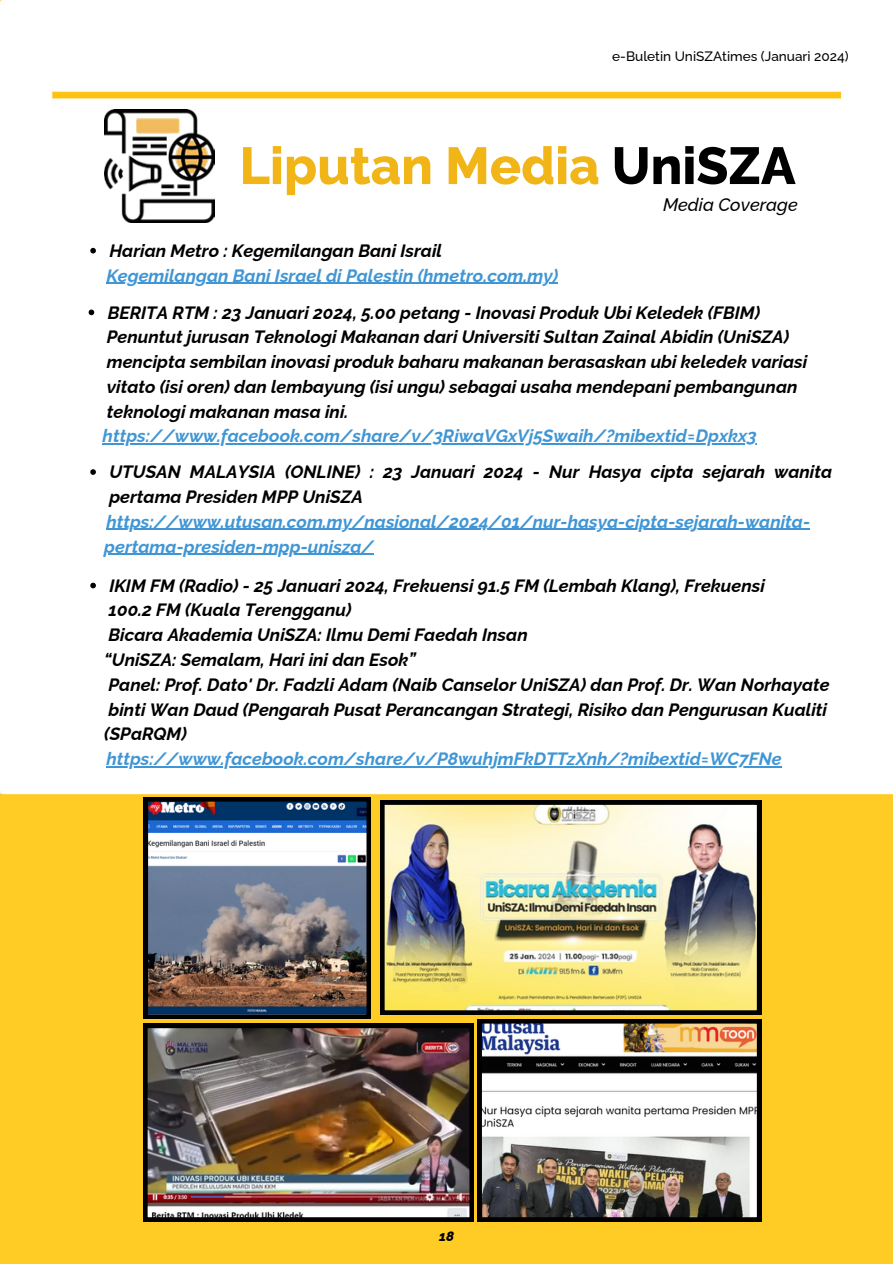
<style>
.page{position:relative;width:893px;height:1264px;background:#fff}
.page>*{position:absolute;margin:0;border:0;box-sizing:border-box;transform-origin:0 0}
.t1{font:800 51.9px "Raleway";color:#f1b518}
.t2{font:italic 500 18.15px "Raleway";color:#000}
.t3{font:italic 700 17.85px/24.8px "Raleway";color:#000}
.t4{font:italic 700 17.85px/24.8px "Raleway";color:#4096d4}
.t5{font:500 13.65px "Raleway";color:#000}
.t6{font:italic 800 13.65px "Raleway";color:#000}
.s1{color:#000}
</style>
<div class="page">
<img style="left:0;top:0;width:892px;height:1263px">
<img style="left:104px;top:110px;width:111px;height:112px">
<img style="left:144px;top:797px;width:227px;height:221px">
<img style="left:143px;top:1023px;width:331px;height:198px">
<img style="left:380px;top:800px;width:381px;height:214px">
<img style="left:477px;top:1019px;width:284px;height:202px">
<svg style="left:90px;top:248px;width:6px;height:5px"></svg>
<hr style="left:106px;top:283px;width:452px;height:1px;background:#4096d4">
<svg style="left:89px;top:309px;width:5px;height:6px"></svg>
<hr style="left:103px;top:443px;width:653px;height:1px;background:#4096d4">
<svg style="left:90px;top:469px;width:6px;height:6px"></svg>
<hr style="left:106px;top:529px;width:704px;height:1px;background:#4096d4">
<hr style="left:104px;top:553px;width:270px;height:2px;background:#4096d4">
<svg style="left:90px;top:582px;width:6px;height:6px"></svg>
<hr style="left:106px;top:766px;width:675px;height:1px;background:#4096d4">
<p class="t5" style="left:612px;top:48px;width:238px">e-Buletin UniSZAtimes (Januari 2024)</p>
<h1 class="t1" style="left:239px;top:135px;width:557px">Liputan Media <span class="s1">UniSZA</span></h1>
<p class="t2" style="left:663px;top:194px;width:136px">Media Coverage</p>
<p class="t3" style="left:109px;top:238px;width:334px">Harian Metro : Kegemilangan Bani Israil</p>
<p class="t4" style="left:106px;top:263px;width:453px">Kegemilangan Bani Israel di Palestin (hmetro.com.my)</p>
<p class="t3" style="left:107px;top:300px;width:702px">BERITA RTM : 23 Januari 2024, 5.00 petang - Inovasi Produk Ubi Keledek (FBIM)<br>Penuntut jurusan Teknologi Makanan dari Universiti Sultan Zainal Abidin (UniSZA) mencipta sembilan inovasi produk baharu makanan berasaskan ubi keledek variasi vitato (isi oren) dan lembayung (isi ungu) sebagai usaha mendepani pembangunan teknologi makanan masa ini.</p>
<p class="t4" style="left:103px;top:423px;width:655px">https://www.facebook.com/share/v/3RiwaVGxVj5Swaih/?mibextid=Dpxkx3</p>
<p class="t3" style="left:109px;top:459px;width:724px">UTUSAN MALAYSIA (ONLINE) : 23 Januari 2024 - Nur Hasya cipta sejarah wanita pertama Presiden MPP UniSZA</p>
<p class="t4" style="left:104px;top:509px;width:707px">https://www.utusan.com.my/nasional/2024/01/nur-hasya-cipta-sejarah-wanita&shy;pertama-presiden-mpp-unisza/</p>
<p class="t3" style="left:104px;top:573px;width:726px">IKIM FM (Radio) - 25 Januari 2024, Frekuensi 91.5 FM (Lembah Klang), Frekuensi<br>100.2 FM (Kuala Terengganu)<br>Bicara Akademia UniSZA: Ilmu Demi Faedah Insan<br>“UniSZA: Semalam, Hari ini dan Esok”<br>Panel: Prof. Dato' Dr. Fadzli Adam (Naib Canselor UniSZA) dan Prof. Dr. Wan Norhayate binti Wan Daud (Pengarah Pusat Perancangan Strategi, Risiko dan Pengurusan Kualiti (SPaRQM)</p>
<p class="t4" style="left:106px;top:746px;width:677px">https://www.facebook.com/share/v/P8wuhjmFkDTTzXnh/?mibextid=WC7FNe</p>
<p class="t6" style="left:439px;top:1227px;width:16px">18</p>
</div>
